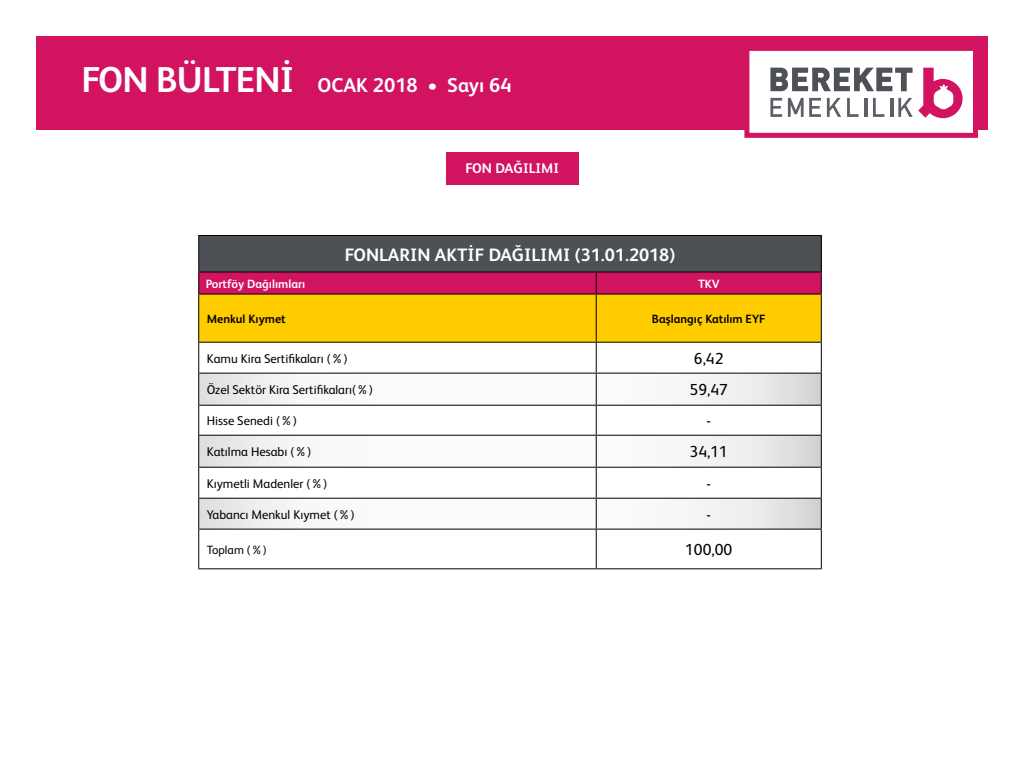
<style>
.page{position:relative;width:1024px;height:768px;background:#fff}
.page>*{position:absolute;margin:0;border:0;box-sizing:border-box;transform-origin:0 0}
.t1{font:700 20px "FS Albert";color:#fff}
.t2{font:700 18px "FS Albert";color:#fff}
.t3{font:16px "FS Albert";color:#000}
.t4{font:700 14px "FS Albert";color:#fff}
.t5{font:12.7px "FS Albert";color:#000}
.t6{font:700 12px "FS Albert";color:#000}
.t7{font:700 12px "FS Albert";color:#fff}
.t8{font:12px "FS Albert";color:#000}
.s1{font-size:36px}
</style>
<div class="page">
<div style="left:36px;top:36px;width:952px;height:94px;background:#d2135f"></div>
<div style="left:446px;top:152px;width:133px;height:33px;background:#d2135f"></div>
<div style="left:199px;top:236px;width:622px;height:36px;background:#4d5055"></div>
<svg style="left:199px;top:374px;width:622px;height:93px"></svg>
<svg style="left:199px;top:499px;width:622px;height:30px"></svg>
<hr style="left:198px;top:235px;width:398px;height:1px;background:#000">
<hr style="left:198px;top:236px;width:1px;height:36px;background:#000">
<hr style="left:596px;top:235px;width:226px;height:1px;background:#000">
<hr style="left:821px;top:236px;width:1px;height:36px;background:#000">
<svg style="left:198px;top:272px;width:624px;height:70px;background:#ec8f1c"></svg>
<hr style="left:198px;top:294px;width:398px;height:1px;background:#000">
<hr style="left:198px;top:295px;width:1px;height:47px;background:#000">
<hr style="left:596px;top:294px;width:226px;height:1px;background:#000">
<hr style="left:596px;top:295px;width:1px;height:47px;background:#000">
<hr style="left:821px;top:295px;width:1px;height:47px;background:#000">
<hr style="left:198px;top:342px;width:398px;height:1px;background:#000">
<hr style="left:198px;top:343px;width:1px;height:30px;background:#000">
<hr style="left:596px;top:342px;width:226px;height:1px;background:#000">
<hr style="left:596px;top:343px;width:1px;height:30px;background:#000">
<hr style="left:821px;top:343px;width:1px;height:30px;background:#000">
<hr style="left:198px;top:373px;width:398px;height:1px;background:#000">
<hr style="left:198px;top:374px;width:1px;height:31px;background:#000">
<hr style="left:596px;top:373px;width:226px;height:1px;background:#000">
<hr style="left:596px;top:374px;width:1px;height:31px;background:#000">
<hr style="left:821px;top:374px;width:1px;height:31px;background:#000">
<hr style="left:198px;top:405px;width:398px;height:1px;background:#000">
<svg style="left:198px;top:406px;width:1px;height:29px"></svg>
<hr style="left:596px;top:405px;width:226px;height:1px;background:#000">
<svg style="left:596px;top:406px;width:1px;height:29px"></svg>
<svg style="left:821px;top:406px;width:1px;height:29px"></svg>
<hr style="left:198px;top:435px;width:398px;height:1px;background:#000">
<hr style="left:198px;top:436px;width:1px;height:31px;background:#000">
<hr style="left:596px;top:435px;width:226px;height:1px;background:#000">
<hr style="left:596px;top:436px;width:1px;height:31px;background:#000">
<hr style="left:821px;top:436px;width:1px;height:31px;background:#000">
<hr style="left:198px;top:467px;width:398px;height:1px;background:#000">
<hr style="left:198px;top:468px;width:1px;height:30px;background:#000">
<hr style="left:596px;top:467px;width:226px;height:1px;background:#000">
<hr style="left:596px;top:468px;width:1px;height:30px;background:#000">
<hr style="left:821px;top:468px;width:1px;height:30px;background:#000">
<hr style="left:198px;top:498px;width:398px;height:1px;background:#000">
<hr style="left:198px;top:499px;width:1px;height:30px;background:#000">
<hr style="left:596px;top:498px;width:226px;height:1px;background:#000">
<hr style="left:596px;top:499px;width:1px;height:30px;background:#000">
<hr style="left:821px;top:499px;width:1px;height:30px;background:#000">
<hr style="left:198px;top:529px;width:398px;height:1px;background:#000">
<hr style="left:198px;top:530px;width:1px;height:38px;background:#000">
<hr style="left:596px;top:529px;width:226px;height:1px;background:#000">
<hr style="left:596px;top:530px;width:1px;height:38px;background:#000">
<hr style="left:821px;top:530px;width:1px;height:38px;background:#000">
<hr style="left:198px;top:568px;width:398px;height:1px;background:#000">
<hr style="left:596px;top:568px;width:226px;height:1px;background:#000">
<svg style="left:744px;top:50px;width:234px;height:88px;background:#debfcc"></svg>
<h1 class="t1" style="left:82px;top:72px;width:432px"><span class="s1">FON BÜLTENİ</span> OCAK 2018 • Sayı 64</h1>
<p class="t4" style="left:465px;top:159px;width:95px">FON DAĞILIMI</p>
<h2 class="t2" style="left:345px;top:242px;width:332px">FONLARIN AKTİF DAĞILIMI (31.01.2018)</h2>
<p class="t7" style="left:206px;top:275px;width:101px">Portföy Dağılımları</p>
<p class="t7" style="left:698px;top:275px;width:23px">TKV</p>
<p class="t6" style="left:207px;top:311px;width:81px">Menkul Kıymet</p>
<p class="t6" style="left:652px;top:311px;width:115px">Başlangıç Katılım EYF</p>
<p class="t5" style="left:207px;top:350px;width:142px">Kamu Kira Sertifikaları (%)</p>
<p class="t3" style="left:694px;top:348px;width:31px">6,42</p>
<p class="t5" style="left:207px;top:381px;width:168px">Özel Sektör Kira Sertifikaları(%)</p>
<p class="t3" style="left:690px;top:379px;width:40px">59,47</p>
<p class="t5" style="left:207px;top:412px;width:92px">Hisse Senedi (%)</p>
<p class="t3" style="left:707px;top:410px;width:6px">-</p>
<p class="t5" style="left:207px;top:443px;width:106px">Katılma Hesabı (%)</p>
<p class="t3" style="left:690px;top:441px;width:40px">34,11</p>
<p class="t5" style="left:207px;top:475px;width:122px">Kıymetli Madenler (%)</p>
<p class="t3" style="left:707px;top:473px;width:6px">-</p>
<p class="t5" style="left:207px;top:506px;width:149px">Yabancı Menkul Kıymet (%)</p>
<p class="t3" style="left:707px;top:504px;width:6px">-</p>
<p class="t8" style="left:207px;top:542px;width:61px">Toplam (%)</p>
<p class="t3" style="left:685px;top:539px;width:49px">100,00</p>
</div>
